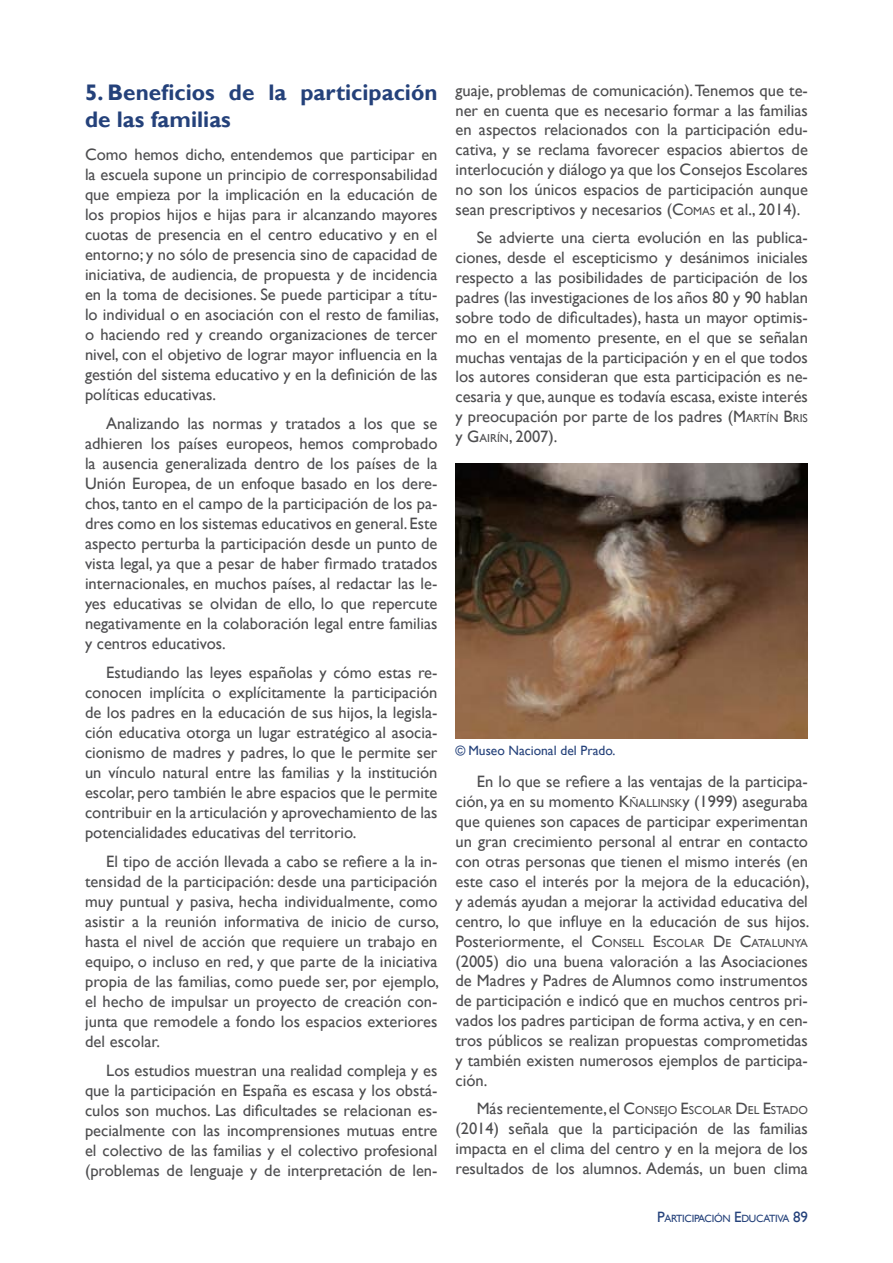
<style>
.page{position:relative;width:893px;height:1263px;background:#fff}
.page>*{position:absolute;margin:0;border:0;box-sizing:border-box;transform-origin:0 0}
.t1{font:700 22.5px/27.3px "Gill Sans";color:#24417a}
.t2{font:16.5px/20.1px "Gill Sans";color:#4d4d4f;text-align:justify}
.t3{font:13.5px "Gill Sans";color:#24417a}
.t4{font:11.55px "Gill Sans";color:#4d4d4f}
.t5{font:10.5px "Gill Sans";letter-spacing:-.03em;color:#24417a}
.s1{font-style:inherit}
.s2{font-size:11.55px}
.s3{font-size:16.5px}
.s4{font-size:15px}
</style>
<div class="page">
<img style="left:455px;top:463px;width:353px;height:276px">
<h1 class="t1" style="left:85px;top:79px;width:354px">5. Beneficios de la participación de las familias</h1>
<p class="t2" style="left:85px;top:144px;width:356px">Como hemos dicho, entendemos que participar en la escuela supone un principio de corresponsabilidad que empieza por la implicación en la educación de los propios hijos e hijas para ir alcanzando mayores cuotas de presencia en el centro educativo y en el entorno; y no sólo de presencia sino de capacidad de iniciativa, de audiencia, de propuesta y de incidencia en la toma de decisiones. Se puede participar a títu&shy;lo individual o en asociación con el resto de familias, o haciendo red y creando organizaciones de tercer nivel, con el objetivo de lograr mayor influencia en la gestión del sistema educativo y en la definición de las políticas educativas.</p>
<p class="t2" style="left:85px;top:413px;width:354px;text-indent:21px">Analizando las normas y tratados a los que se adhieren los países europeos, hemos comprobado la ausencia generalizada dentro de los países de la Unión Europea, de un enfoque basado en los dere&shy;chos, tanto en el campo de la participación de los pa&shy;dres como en los sistemas educativos en general. Este aspecto perturba la participación desde un punto de vista legal, ya que a pesar de haber firmado tratados internacionales, en muchos países, al redactar las le&shy;yes educativas se olvidan de ello, lo que repercute negativamente en la colaboración legal entre familias y centros educativos.</p>
<p class="t2" style="left:85px;top:662px;width:354px;text-indent:21px">Estudiando las leyes españolas y cómo estas re&shy;conocen implícita o explícitamente la participación de los padres en la educación de sus hijos, la legisla&shy;ción educativa otorga un lugar estratégico al asocia&shy;cionismo de madres y padres, lo que le permite ser un vínculo natural entre las familias y la institución escolar, pero también le abre espacios que le permite contribuir en la articulación y aprovechamiento de las potencialidades educativas del territorio.</p>
<p class="t2" style="left:85px;top:851px;width:356px;text-indent:21px">El tipo de acción llevada a cabo se refiere a la in&shy;tensidad de la participación: desde una participación muy puntual y pasiva, hecha individualmente, como asistir a la reunión informativa de inicio de curso, hasta el nivel de acción que requiere un trabajo en equipo, o incluso en red, y que parte de la iniciativa propia de las familias, como puede ser, por ejemplo, el hecho de impulsar un proyecto de creación con&shy;junta que remodele a fondo los espacios exteriores del escolar.</p>
<p class="t2" style="left:85px;top:1060px;width:354px;text-indent:21px">Los estudios muestran una realidad compleja y es que la participación en España es escasa y los obstá&shy;culos son muchos. Las dificultades se relacionan es&shy;pecialmente con las incomprensiones mutuas entre el colectivo de las familias y el colectivo profesional (problemas de lenguaje y de interpretación de len-</p>
<p class="t2" style="left:455px;top:80px;width:354px">guaje, problemas de comunicación). Tenemos que te&shy;ner en cuenta que es necesario formar a las familias en aspectos relacionados con la participación edu&shy;cativa, y se reclama favorecer espacios abiertos de interlocución y diálogo ya que los Consejos Escolares no son los únicos espacios de participación aunque sean prescriptivos y necesarios (<span class="s1">C</span><span class="s2">OMAS</span> et al., 2014).</p>
<p class="t2" style="left:455px;top:228px;width:354px;text-indent:21px">Se advierte una cierta evolución en las publica&shy;ciones, desde el escepticismo y desánimos iniciales respecto a las posibilidades de participación de los padres (las investigaciones de los años 80 y 90 hablan sobre todo de dificultades), hasta un mayor optimis&shy;mo en el momento presente, en el que se señalan muchas ventajas de la participación y en el que todos los autores consideran que esta participación es ne&shy;cesaria y que, aunque es todavía escasa, existe interés y preocupación por parte de los padres (<span class="s1">M</span><span class="s2">ARTÍN</span> <span class="s1">B</span><span class="s2">RIS </span>y <span class="s1">G</span><span class="s2">AIRÍN</span>, 2007).</p>
<p class="t3" style="left:455px;top:742px;width:161px">© Museo Nacional del Prado.</p>
<p class="t2" style="left:455px;top:772px;width:356px;text-indent:21px">En lo que se refiere a las ventajas de la participa&shy;ción, ya en su momento <span class="s1">K</span><span class="s2">ÑALLINSK</span>y (1999) aseguraba que quienes son capaces de participar experimentan un gran crecimiento personal al entrar en contacto con otras personas que tienen el mismo interés (en este caso el interés por la mejora de la educación), y además ayudan a mejorar la actividad educativa del centro, lo que influye en la educación de sus hijos.</p>
<p class="t4" style="left:455px;top:936px;width:354px"><span class="s3">Posteriormente, el</span> <span class="s3">C</span>ONSELL <span class="s3">E</span>SCOLAR <span class="s3">D</span> E <span class="s3">C</span>ATALUNYA</p>
<p class="t2" style="left:455px;top:951px;width:354px">(2005) dio una buena valoración a las Asociaciones de Madres y Padres de Alumnos como instrumentos de participación e indicó que en muchos centros pri&shy;vados los padres participan de forma activa, y en cen&shy;tros públicos se realizan propuestas comprometidas y también existen numerosos ejemplos de participa&shy;ción.</p>
<p class="t2" style="left:455px;top:1099px;width:354px;text-indent:21px">Más recientemente, el <span class="s1">C</span><span class="s2">ONSEJO</span> <span class="s1">E</span><span class="s2">SCOLAR</span> <span class="s1">D</span> <span class="s2">EL</span> <span class="s1">E</span><span class="s2">STADO </span>(2014) señala que la participación de las familias impacta en el clima del centro y en la mejora de los resultados de los alumnos. Además, un buen clima</p>
<p class="t5" style="left:657px;top:1213px;width:152px"><span class="s4">P</span>ARTICIPACIÓN <span class="s4">E</span>DUCATIVA <span class="s4">89</span></p>
</div>
